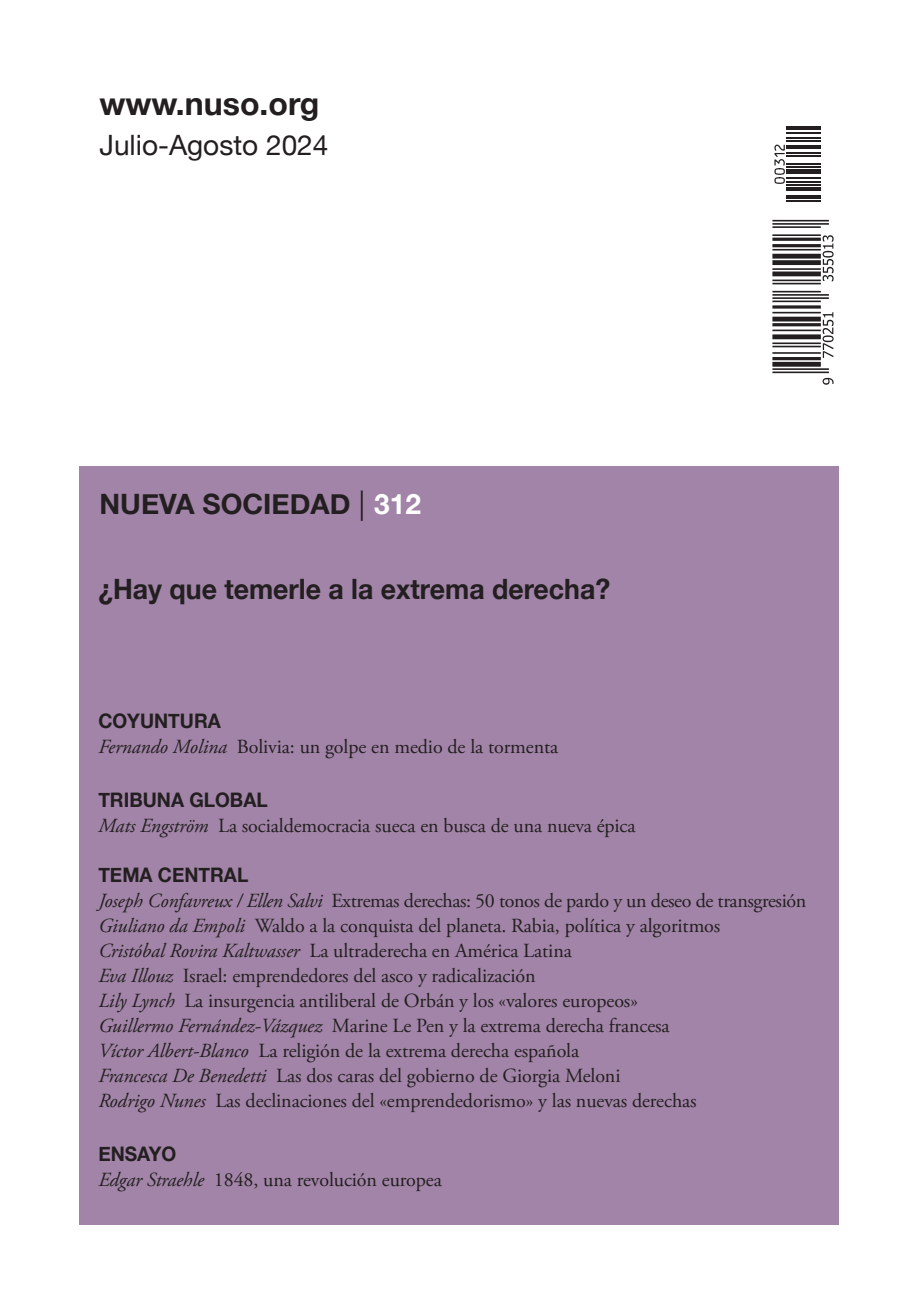
<style>
.page{position:relative;width:903px;height:1305px;background:#fff}
.page>*{position:absolute;margin:0;border:0;box-sizing:border-box;transform-origin:0 0}
.t1{font:700 32px "Helvetica Neue";color:#231f20}
.t2{font:700 28px "Helvetica Neue";color:#231f20;scale:.95 1}
.t3{font:700 28px "Helvetica Neue";color:#231f20}
.t4{font:28px "Helvetica Neue";color:#231f20}
.t5{font:20px/25px "Adobe Garamond Pro";letter-spacing:-.005em;color:#231f20}
.t6{font:700 20px "Helvetica Neue";color:#231f20;scale:.95 1}
.s1{font-family:"Kohinoor Telugu";font-weight:400}
.s2{color:#fff}
.s3{font-style:italic}
</style>
<div class="page">
<div style="left:79px;top:466px;width:759px;height:758px;background:#a184a7"></div>
<hr style="left:772px;top:371px;width:56px;height:2px;background:#231f20">
<hr style="left:772px;top:368px;width:56px;height:2px;background:#231f20">
<hr style="left:772px;top:362px;width:48px;height:4px;background:#231f20">
<hr style="left:772px;top:357px;width:48px;height:3px;background:#231f20">
<hr style="left:772px;top:352px;width:48px;height:2px;background:#231f20">
<hr style="left:772px;top:345px;width:48px;height:2px;background:#231f20">
<hr style="left:772px;top:342px;width:48px;height:2px;background:#231f20">
<div style="left:772px;top:334px;width:48px;height:5px;background:#231f20"></div>
<hr style="left:772px;top:329px;width:48px;height:2px;background:#231f20">
<hr style="left:772px;top:323px;width:48px;height:3px;background:#231f20">
<div style="left:772px;top:316px;width:48px;height:5px;background:#231f20"></div>
<hr style="left:772px;top:312px;width:48px;height:1px;background:#231f20">
<hr style="left:772px;top:305px;width:48px;height:3px;background:#231f20">
<hr style="left:772px;top:300px;width:48px;height:2px;background:#231f20">
<hr style="left:772px;top:297px;width:56px;height:2px;background:#231f20">
<hr style="left:772px;top:294px;width:56px;height:1px;background:#231f20">
<hr style="left:772px;top:291px;width:48px;height:1px;background:#231f20">
<hr style="left:772px;top:283px;width:48px;height:1px;background:#231f20">
<hr style="left:772px;top:279px;width:48px;height:2px;background:#231f20">
<div style="left:772px;top:271px;width:48px;height:5px;background:#231f20"></div>
<hr style="left:772px;top:268px;width:48px;height:2px;background:#231f20">
<div style="left:772px;top:260px;width:48px;height:5px;background:#231f20"></div>
<hr style="left:772px;top:254px;width:48px;height:4px;background:#231f20">
<hr style="left:772px;top:249px;width:48px;height:1px;background:#231f20">
<hr style="left:772px;top:244px;width:48px;height:3px;background:#231f20">
<svg style="left:772px;top:237px;width:48px;height:4px"></svg>
<hr style="left:772px;top:234px;width:48px;height:2px;background:#231f20">
<hr style="left:772px;top:226px;width:48px;height:2px;background:#231f20">
<hr style="left:772px;top:223px;width:56px;height:2px;background:#231f20">
<hr style="left:772px;top:220px;width:56px;height:1px;background:#231f20">
<svg style="left:822px;top:378px;width:11px;height:6px"></svg>
<svg style="left:822px;top:312px;width:11px;height:46px"></svg>
<svg style="left:822px;top:235px;width:11px;height:46px"></svg>
<hr style="left:786px;top:200px;width:34px;height:2px;background:#231f20">
<hr style="left:786px;top:195px;width:34px;height:3px;background:#231f20">
<hr style="left:786px;top:187px;width:34px;height:3px;background:#231f20">
<hr style="left:786px;top:184px;width:34px;height:2px;background:#231f20">
<hr style="left:786px;top:181px;width:34px;height:1px;background:#231f20">
<hr style="left:786px;top:177px;width:34px;height:2px;background:#231f20">
<div style="left:786px;top:169px;width:34px;height:5px;background:#231f20"></div>
<hr style="left:786px;top:166px;width:34px;height:2px;background:#231f20">
<hr style="left:786px;top:163px;width:34px;height:2px;background:#231f20">
<hr style="left:786px;top:155px;width:34px;height:1px;background:#231f20">
<hr style="left:786px;top:152px;width:34px;height:1px;background:#231f20">
<hr style="left:786px;top:145px;width:34px;height:3px;background:#231f20">
<hr style="left:786px;top:140px;width:34px;height:2px;background:#231f20">
<hr style="left:786px;top:137px;width:34px;height:2px;background:#231f20">
<hr style="left:786px;top:132px;width:34px;height:2px;background:#231f20">
<hr style="left:786px;top:126px;width:34px;height:3px;background:#231f20">
<svg style="left:774px;top:144px;width:11px;height:40px"></svg>
<h1 class="t1" style="left:99px;top:78px;width:221px">www.nuso.org</h1>
<h2 class="t4" style="left:99px;top:125px;width:230px">Julio-Agosto 2024</h2>
<h2 class="t3" style="left:99px;top:482px;width:323px">NUEVA SOCIEDAD <span class="s1">|</span> <span class="s2">312</span></h2>
<h2 class="t2" style="left:98px;top:567px;width:540px">¿Hay que temerle a la extrema derecha?</h2>
<p class="t6" style="left:98px;top:705px;width:130px">COYUNTURA</p>
<p class="t5" style="left:98px;top:734px;width:461px"><span class="s3">Fernando Molina</span> Bolivia: un golpe en medio de la tormenta</p>
<p class="t6" style="left:98px;top:784px;width:180px">TRIBUNA GLOBAL</p>
<p class="t5" style="left:98px;top:813px;width:538px"><span class="s3">Mats Engström</span> La socialdemocracia sueca en busca de una nueva épica</p>
<p class="t6" style="left:98px;top:859px;width:159px">TEMA CENTRAL</p>
<p class="t5" style="left:98px;top:888px;width:709px"><span class="s3">Joseph Confavreux / Ellen Salvi</span> Extremas derechas: 50 tonos de pardo y un deseo de transgresión <span class="s3">Giuliano da Empoli</span> Waldo a la conquista del planeta. Rabia, política y algoritmos<br><span class="s3">Cristóbal Rovira Kaltwasser</span> La ultraderecha en América Latina<br><span class="s3">Eva Illouz</span> Israel: emprendedores del asco y radicalización<br><span class="s3">Lily Lynch</span> La insurgencia antiliberal de Orbán y los «valores europeos»<br><span class="s3">Guillermo Fernández-Vázquez</span> Marine Le Pen y la extrema derecha francesa<br><span class="s3">Víctor Albert-Blanco</span> La religión de la extrema derecha española<br><span class="s3">Francesca De Benedetti</span> Las dos caras del gobierno de Giorgia Meloni<br><span class="s3">Rodrigo Nunes</span> Las declinaciones del «emprendedorismo» y las nuevas derechas</p>
<p class="t6" style="left:98px;top:1137px;width:84px">ENSAYO</p>
<p class="t5" style="left:98px;top:1167px;width:345px"><span class="s3">Edgar Straehle</span> 1848, una revolución europea</p>
</div>
